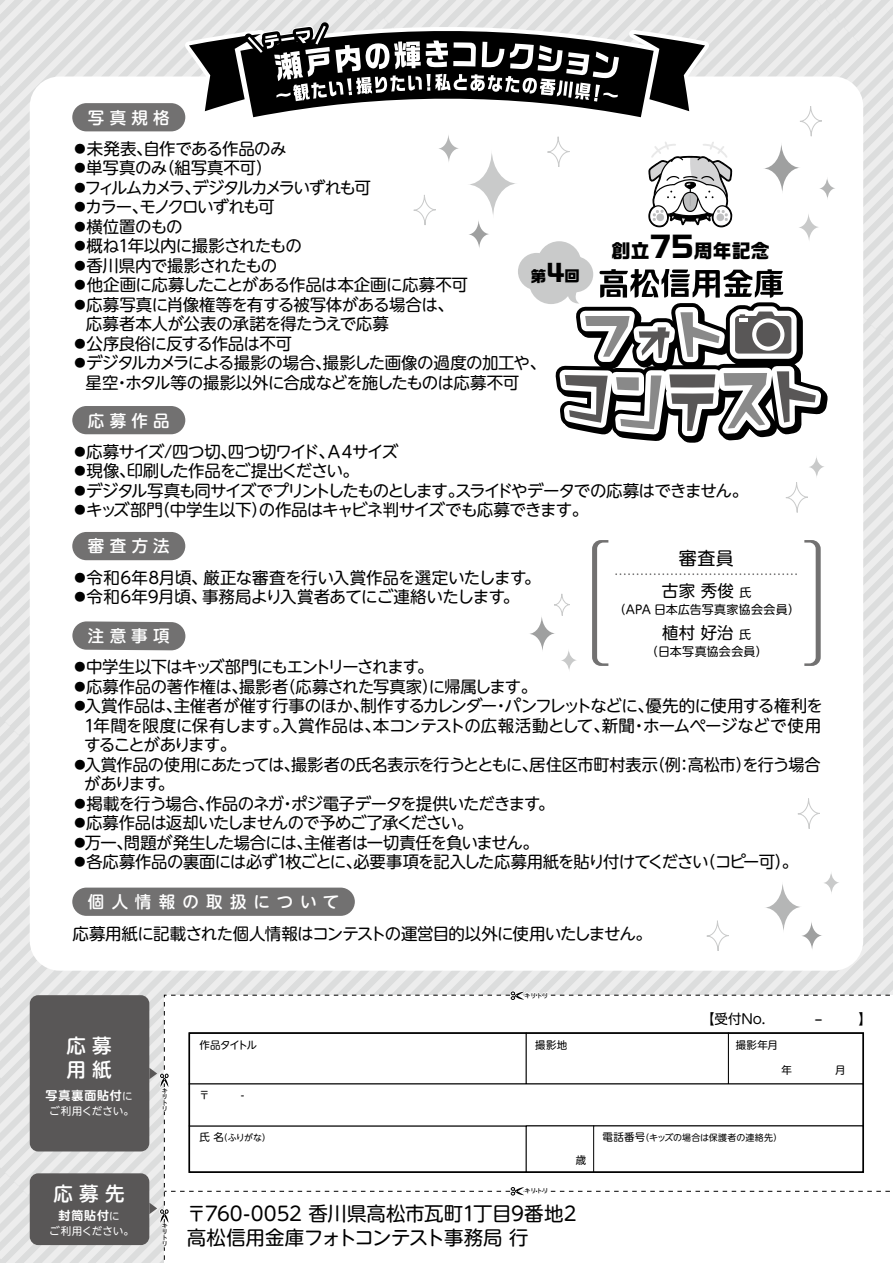
<style>
.page{position:relative;width:893px;height:1263px;background:#e4e5e5}
.page>*{position:absolute;margin:0;border:0;box-sizing:border-box;transform-origin:0 0}
.t1{font:700 28.5px "Ro G San Srf Std";color:#000}
.t2{font:700 23.4px "Ro G San Srf Std";color:#000}
.t3{font:19.5px/24px "UD Shin M Go Pr 6";letter-spacing:-.015em;color:#000}
.t4{font:500 19.5px/24px "UD Shin M Go Pr 6";letter-spacing:.32em;color:#fff}
.t5{font:700 19.05px "Ro G San Srf Std";color:#000}
.t6{font:18px "UD Shin M Go Pr 6";color:#000}
.t7{font:16.5px/19.5px "UD Shin M Go Pr 6";letter-spacing:-.04em;color:#000}
.t8{font:16.5px/19.5px "UD Shin M Go Pr 6";letter-spacing:-.02em;color:#000}
.t9{font:16.5px "UD Shin M Go Pr 6";letter-spacing:-.075em;color:#000}
.t10{font:16.5px/19.5px "UD Shin M Go Pr 6";letter-spacing:-.06em;color:#000}
.t11{font:16.5px/19.5px "UD Shin M Go Pr 6";letter-spacing:-.09em;color:#000}
.t12{font:16.5px "UD Shin M Go Pr 6";letter-spacing:-.1em;color:#000}
.t13{font:500 16.5px "UD Shin M Go Pr 6";letter-spacing:.335em;color:#fff}
.t14{font:16.5px/19.5px "UD Shin M Go Pr 6";letter-spacing:-.085em;color:#000}
.t15{font:16.5px "UD Shin M Go Pr 6";letter-spacing:.005em;color:#000}
.t16{font:16.5px "UD Shin M Go Pr 6";letter-spacing:-.01em;color:#000}
.t17{font:500 16.5px "UD Shin M Go Pr 6";letter-spacing:.42em;color:#fff}
.t18{font:16.5px "UD Shin M Go Pr 6";color:#000}
.t19{font:700 15.6px "Ro G San Srf Std";color:#000}
.t20{font:13.5px "UD Shin M Go Pr 6";color:#000}
.t21{font:13.5px "UD Shin M Go Pr 6";color:#000;scale:1.8 1}
.t22{font:12px/24.9px "UD Shin M Go Pr 6";letter-spacing:.015em;color:#000}
.t23{font:700 12px "UD Shin M Go Pr 6 De";letter-spacing:.075em;color:#fff}
.t24{font:10.5px "UD Shin M Go Pr 6";color:#000}
.t25{font:10.5px "UD Shin M Go Pr 6";color:#fff}
.t26{font:9px "UD Shin M Go Pr 6";color:#000}
.t27{font:500 6px/6px "Gothic MB101 Pr 6 N";color:#000;text-align:justify}
.s1{font-family:"UD Shin M Go Pr 6";font-weight:400;font-size:10.5px}
.s2{font-size:10.5px}
</style>
<div class="page">
<div style="left:30px;top:76px;width:833px;height:895px;background:#fff;border-radius:30px"></div>
<div style="left:706px;top:920px;width:23px;height:31px;border:1px solid #c9caca;border-radius:50%"></div>
<svg style="left:528px;top:615px;width:28px;height:37px"></svg>
<div style="left:554px;top:593px;width:16px;height:23px;border:1px solid #c9caca;border-radius:50%"></div>
<div style="left:785px;top:482px;width:23px;height:31px;border:1px solid #c9caca;border-radius:50%"></div>
<div style="left:797px;top:798px;width:23px;height:31px;border:1px solid #c9caca;border-radius:50%"></div>
<svg style="left:764px;top:881px;width:38px;height:52px"></svg>
<svg style="left:801px;top:920px;width:22px;height:31px"></svg>
<svg style="left:823px;top:871px;width:17px;height:24px"></svg>
<svg style="left:560px;top:648px;width:18px;height:24px"></svg>
<svg style="left:808px;top:455px;width:17px;height:24px"></svg>
<svg style="left:592px;top:540px;width:16px;height:126px"></svg>
<svg style="left:804px;top:540px;width:17px;height:126px"></svg>
<svg style="left:616px;top:573px;width:181px;height:2px"></svg>
<div style="left:72px;top:406px;width:113px;height:28px;background:#727171;border-radius:14px"></div>
<div style="left:72px;top:532px;width:113px;height:28px;background:#727171;border-radius:14px"></div>
<div style="left:72px;top:103px;width:113px;height:28px;background:#727171;border-radius:14px"></div>
<div style="left:72px;top:887px;width:283px;height:29px;background:#727171;border-radius:14px"></div>
<svg style="left:72px;top:621px;width:113px;height:29px;background:#7d7c7c"></svg>
<svg style="left:175px;top:22px;width:664px;height:439px"></svg>
<div style="left:30px;top:995px;width:119px;height:156px;background:#595757;border-radius:9px"></div>
<div style="left:30px;top:1173px;width:119px;height:72px;background:#595757;border-radius:9px"></div>
<svg style="left:149px;top:990px;width:744px;height:273px;background:#f6f6f6"></svg>
<p class="t13" style="left:88px;top:103px;width:83px">写真規格</p>
<p class="t7" style="left:72px;top:138px;width:216px">●未発表自作である作品のみ</p>
<p class="t7" style="left:136px;top:138px;width:18px">、</p>
<p class="t7" style="left:158px;top:157px;width:115px">（組写真不可(</p>
<p class="t11" style="left:85px;top:157px;width:288px;text-indent:-13px">●単写真のみ<br>フィルムカメラデジタルカメラいずれも可</p>
<p class="t14" style="left:86px;top:177px;width:191px;text-indent:-14px">●<br>カラーモノクロいずれも可</p>
<p class="t7" style="left:184px;top:177px;width:18px">、</p>
<p class="t7" style="left:72px;top:196px;width:18px">●</p>
<p class="t7" style="left:128px;top:216px;width:176px;text-indent:-56px">●横位置のもの<br>年以内に撮影されたもの</p>
<p class="t7" style="left:132px;top:196px;width:18px">、</p>
<p class="t7" style="left:72px;top:235px;width:49px">●概ね</p>
<p class="t7" style="left:72px;top:255px;width:207px">●香川県内で撮影されたもの</p>
<p class="t7" style="left:72px;top:274px;width:398px">●他企画に応募したことがある作品は本企画に応募不可</p>
<p class="t7" style="left:86px;top:294px;width:369px;text-indent:-14px">●応募写真に肖像権等を有する被写体がある場合は、応募者本人が公表の承諾を得たうえで応募</p>
<p class="t7" style="left:72px;top:333px;width:222px">●公序良俗に反する作品は不可</p>
<p class="t7" style="left:72px;top:352px;width:476px">●デジタルカメラによる撮影の場合撮影した画像の過度の加工や、</p>
<p class="t7" style="left:115px;top:235px;width:18px">１</p>
<h2 class="t2" style="left:546px;top:257px;width:20px">4</h2>
<p class="t19" style="left:531px;top:265px;width:17px">第</p>
<p class="t19" style="left:564px;top:265px;width:17px">回</p>
<p class="t7" style="left:86px;top:352px;width:435px;text-indent:230px">、<br>星空ホタル等の撮影以外に合成などを施したものは応募不可</p>
<p class="t7" style="left:114px;top:372px;width:18px">・</p>
<p class="t13" style="left:88px;top:406px;width:83px">応募作品</p>
<h1 class="t1" style="left:650px;top:228px;width:46px">75</h1>
<p class="t5" style="left:694px;top:238px;width:77px">周年記念</p>
<p class="t5" style="left:612px;top:238px;width:39px">創立</p>
<p class="t7" style="left:72px;top:441px;width:272px">●応募サイズ/四つ切四つ切ワイドＡ、</p>
<p class="t7" style="left:352px;top:441px;width:47px">サイズ</p>
<p class="t7" style="left:339px;top:441px;width:18px">４</p>
<p class="t7" style="left:220px;top:441px;width:18px">、</p>
<p class="t7" style="left:72px;top:460px;width:289px">●現像印刷した作品をご提出ください。</p>
<p class="t7" style="left:119px;top:460px;width:18px">、</p>
<p class="t9" style="left:72px;top:477px;width:678px">●デジタル写真も同サイズでプリントしたものとしますスライドやデータでの応募はできません。</p>
<p class="t7" style="left:154px;top:480px;width:436px;text-indent:294px">。<br>（中学生以下の作品はキャビネ判サイズでも応募できます。</p>
<p class="t7" style="left:72px;top:499px;width:93px">●キッズ部門</p>
<p class="t13" style="left:88px;top:532px;width:83px">審査方法</p>
<p class="t7" style="left:251px;top:499px;width:18px">）</p>
<p class="t6" style="left:679px;top:544px;width:56px">審査員</p>
<p class="t8" style="left:202px;top:567px;width:319px;text-indent:-130px">●令和6年8月頃、<br>事務局より入賞者あてにご連絡いたします。</p>
<p class="t8" style="left:203px;top:567px;width:339px">厳正な審査を行い入賞作品を選定いたします。</p>
<p class="t18" style="left:72px;top:583px;width:137px">●令和6年9月頃、</p>
<p class="t13" style="left:88px;top:622px;width:84px">注意事項</p>
<p class="t10" style="left:280px;top:656px;width:259px;text-indent:-208px">●中学生以下はキッズ部門にもエントリーされます。<br>（応募された写真家に帰属します。</p>
<p class="t7" style="left:422px;top:676px;width:18px">）</p>
<p class="t15" style="left:72px;top:673px;width:218px">●応募作品の著作権は撮影者</p>
<p class="t7" style="left:232px;top:676px;width:18px">、</p>
<p class="t7" style="left:662px;top:580px;width:74px">古家秀俊</p>
<p class="t22" style="left:739px;top:596px;width:62px;text-indent:-125px">（APA 日本広告写真家協会会員(氏</p>
<p class="t22" style="left:740px;top:580px;width:13px">氏</p>
<p class="t7" style="left:662px;top:622px;width:73px">植村好治</p>
<p class="t22" style="left:646px;top:638px;width:123px">（日本写真協会会員(</p>
<p class="t16" style="left:174px;top:692px;width:197px">主催者が催す行事のほか、</p>
<p class="t12" style="left:360px;top:692px;width:295px">制作するカレンダーパンフレットなどに、</p>
<p class="t7" style="left:85px;top:695px;width:99px">入賞作品は、</p>
<p class="t7" style="left:645px;top:695px;width:179px">優先的に使用する権利を</p>
<p class="t7" style="left:72px;top:695px;width:18px">●</p>
<p class="t7" style="left:493px;top:695px;width:18px">・</p>
<p class="t7" style="left:643px;top:715px;width:180px">ホームページなどで使用</p>
<p class="t7" style="left:281px;top:715px;width:102px">入賞作品は、</p>
<p class="t7" style="left:373px;top:715px;width:239px">本コンテストの広報活動として、</p>
<p class="t7" style="left:84px;top:715px;width:207px">1年間を限度に保有します。することがあります。</p>
<p class="t7" style="left:602px;top:715px;width:35px">新聞</p>
<p class="t7" style="left:631px;top:715px;width:18px">・</p>
<p class="t8" style="left:649px;top:754px;width:173px">（例高松市を行う場合</p>
<p class="t7" style="left:735px;top:754px;width:18px">）</p>
<p class="t7" style="left:84px;top:754px;width:575px">入賞作品の使用にあたっては撮影者の氏名表示を行うとともに居住区市町村表示</p>
<p class="t7" style="left:676px;top:754px;width:18px">：</p>
<p class="t7" style="left:72px;top:754px;width:18px">●</p>
<p class="t7" style="left:284px;top:754px;width:18px">、</p>
<p class="t7" style="left:522px;top:754px;width:18px">、</p>
<p class="t7" style="left:84px;top:773px;width:78px">があります</p>
<p class="t7" style="left:72px;top:793px;width:484px">●掲載を行う場合作品のネガポジ電子データを提供いただきます。</p>
<p class="t7" style="left:158px;top:773px;width:18px">。</p>
<p class="t7" style="left:279px;top:793px;width:18px">・</p>
<p class="t7" style="left:198px;top:793px;width:18px">、</p>
<p class="t7" style="left:85px;top:812px;width:456px;text-indent:-13px">●応募作品は返却いたしませんので予めご了承ください。<br>万一問題が発生した場合には主催者は一切責任を負いません。</p>
<p class="t7" style="left:72px;top:832px;width:18px">●</p>
<p class="t7" style="left:116px;top:832px;width:18px">、</p>
<p class="t7" style="left:296px;top:832px;width:18px">、</p>
<p class="t7" style="left:72px;top:851px;width:638px">●各応募作品の裏面には必ず1枚ごとに必要事項を記入した応募用紙を貼り付けてください</p>
<p class="t7" style="left:699px;top:851px;width:100px">（コピー可。(</p>
<p class="t7" style="left:346px;top:851px;width:18px">、</p>
<p class="t17" style="left:88px;top:888px;width:253px">個人情報の取扱について</p>
<p class="t7" style="left:72px;top:923px;width:581px">応募用紙に記載された個人情報はコンテストの運営目的以外に使用いたしません。</p>
<p class="t27" style="left:524px;top:992px;width:25px">キリトリ</p>
<p class="t20" style="left:701px;top:1008px;width:66px">【受付No.</p>
<p class="t21" style="left:814px;top:1008px;width:6px">-</p>
<p class="t20" style="left:859px;top:1008px;width:15px">【</p>
<p class="t4" style="left:66px;top:1032px;width:47px">応募用紙</p>
<p class="t24" style="left:200px;top:1036px;width:59px">作品タイトル</p>
<p class="t24" style="left:535px;top:1036px;width:33px">撮影地</p>
<p class="t24" style="left:736px;top:1036px;width:44px">撮影年月</p>
<p class="t24" style="left:782px;top:1061px;width:12px">年</p>
<p class="t24" style="left:835px;top:1061px;width:12px">月</p>
<p class="t23" style="left:46px;top:1085px;width:89px">写真裏面貼付<span class="s1">に</span></p>
<p class="t25" style="left:49px;top:1102px;width:86px">ご利用ください。</p>
<p class="t27" style="left:162px;top:1087px;width:7px">キリトリ</p>
<p class="t24" style="left:199px;top:1087px;width:12px">〒</p>
<p class="t24" style="left:241px;top:1087px;width:5px">-</p>
<p class="t26" style="left:213px;top:1130px;width:59px">（<span class="s2">名</span>ふりがな）</p>
<p class="t24" style="left:200px;top:1128px;width:12px">氏</p>
<p class="t24" style="left:603px;top:1128px;width:44px">電話番号</p>
<p class="t26" style="left:640px;top:1130px;width:143px">（キッズの場合は保護者の連絡先(</p>
<p class="t24" style="left:576px;top:1151px;width:12px">歳</p>
<p class="t4" style="left:54px;top:1180px;width:73px">応募先</p>
<p class="t23" style="left:58px;top:1205px;width:63px">封筒貼付<span class="s1">に</span></p>
<p class="t25" style="left:49px;top:1222px;width:86px">ご利用ください。</p>
<p class="t27" style="left:162px;top:1222px;width:7px">キリトリ</p>
<p class="t27" style="left:524px;top:1188px;width:25px">キリトリ</p>
<p class="t3" style="left:187px;top:1200px;width:391px">〒760-0052 香川県高松市瓦町1丁目9番地2高松信用金庫フォトコンテスト事務局行</p>
</div>
